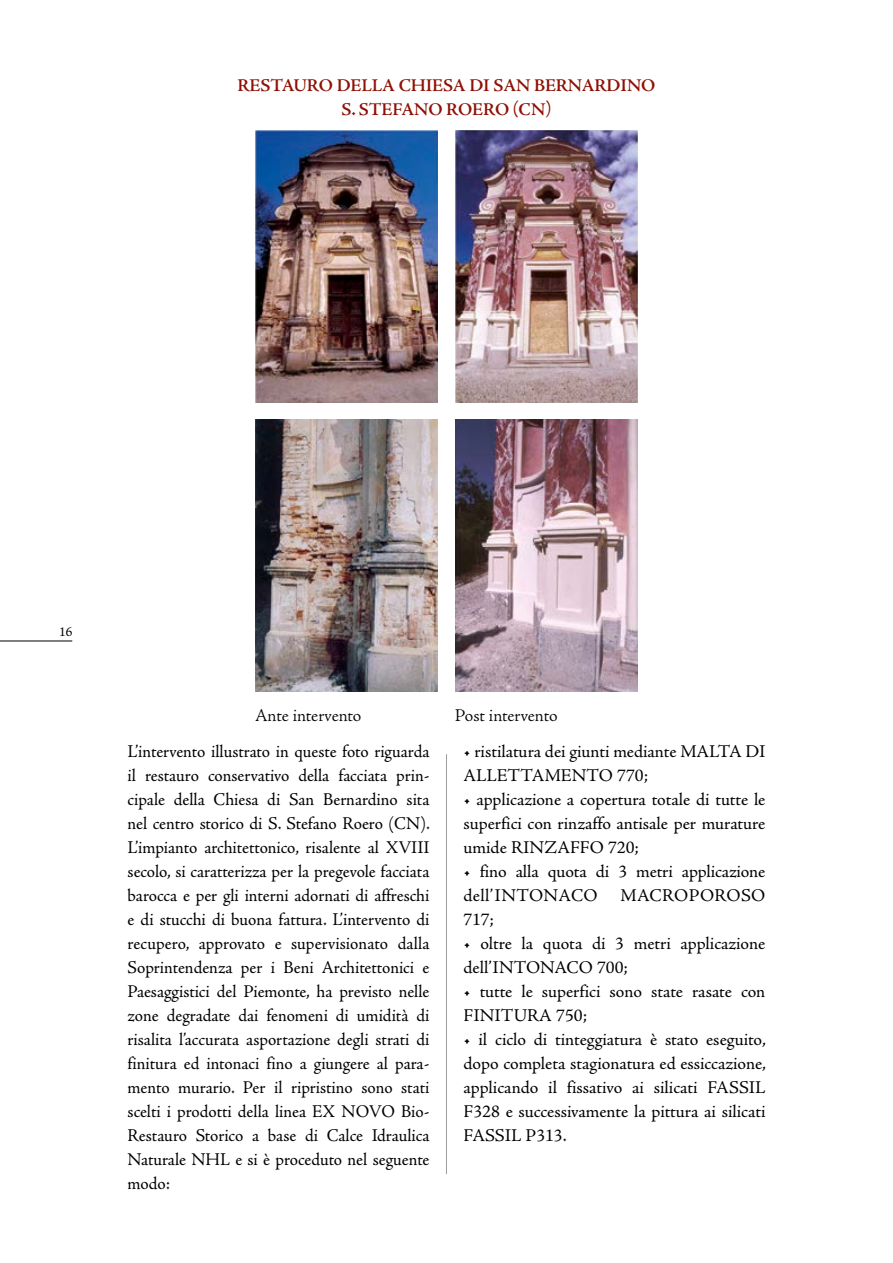
<style>
.page{position:relative;width:893px;height:1263px;background:#fff}
.page>*{position:absolute;margin:0;border:0;box-sizing:border-box;transform-origin:0 0}
.t1{font:18px/24px "Adobe Jenson Pro";letter-spacing:-.005em;color:#000;text-align:justify;scale:.96 1}
.t2{font:18px/24px "Adobe Jenson Pro";letter-spacing:-.005em;color:#000}
.t3{font:600 18px/24px "Adobe Jenson Pro";letter-spacing:-.005em;color:#8e1005;text-align:center}
.t4{font:300 18px "Adobe Jenson Pro";letter-spacing:-.01em;color:#000}
.t5{font:18px "Adobe Jenson Pro";letter-spacing:.02em;color:#000}
.t6{font:13.5px "Adobe Jenson Pro";color:#000}
</style>
<div class="page">
<hr style="left:0;top:641px;width:72px;height:1px;background:#000">
<img style="left:255px;top:419px;width:183px;height:273px">
<img style="left:455px;top:419px;width:183px;height:273px">
<img style="left:255px;top:130px;width:183px;height:273px">
<img style="left:455px;top:130px;width:183px;height:273px">
<hr style="left:446px;top:754px;width:1px;height:420px;background:#9c9d9d">
<p class="t3" style="left:238px;top:74px;width:419px">RESTAURO DELLA CHIESA DI SAN BERNARDINO<br>S. STEFANO ROERO (CN)</p>
<p class="t6" style="left:59px;top:624px;width:15px">16</p>
<p class="t4" style="left:255px;top:705px;width:108px">Ante intervento</p>
<p class="t4" style="left:455px;top:705px;width:104px">Post intervento</p>
<p class="t1" style="left:128px;top:740px;width:316px">L’intervento illustrato in queste foto riguarda il restauro conservativo della facciata prin&shy;cipale della Chiesa di San Bernardino sita nel centro storico di S. Stefano Roero (CN).<br>L’impianto architettonico, risalente al XVIII secolo, si caratterizza per la pregevole facciata barocca e per gli interni adornati di affreschi e di stucchi di buona fattura. L’intervento di recupero, approvato e supervisionato dalla Soprintendenza per i Beni Architettonici e Paesaggistici del Piemonte, ha previsto nelle zone degradate dai fenomeni di umidità di risalita l’accurata asportazione degli strati di finitura ed intonaci fino a giungere al para&shy;mento murario. Per il ripristino sono stati scelti i prodotti della linea EX NOVO Bio-Restauro Storico a base di Calce Idraulica Naturale NHL e si è proceduto nel seguente modo:</p>
<p class="t2" style="left:463px;top:740px;width:303px">• ristilatura dei giunti mediante MALTA DI<br>ALLETTAMENTO 770;</p>
<p class="t2" style="left:463px;top:788px;width:303px;text-align:justify">• applicazione a copertura totale di tutte le superfici con rinzaffo antisale per murature umide RINZAFFO 720;</p>
<p class="t2" style="left:463px;top:860px;width:303px">• fino alla quota di 3 metri applicazione dell’INTONACO</p>
<p class="t5" style="left:620px;top:885px;width:147px">MACROPOROSO</p>
<p class="t2" style="left:463px;top:908px;width:32px">717;</p>
<p class="t2" style="left:463px;top:932px;width:303px">• oltre la quota di 3 metri applicazione dell’INTONACO 700;</p>
<p class="t2" style="left:463px;top:980px;width:303px">• tutte le superfici sono state rasate con<br>FINITURA 750;</p>
<p class="t2" style="left:463px;top:1028px;width:304px;text-align:justify">• il ciclo di tinteggiatura è stato eseguito, dopo completa stagionatura ed essiccazione, applicando il fissativo ai silicati FASSIL F328 e successivamente la pittura ai silicati FASSIL P313.</p>
</div>
